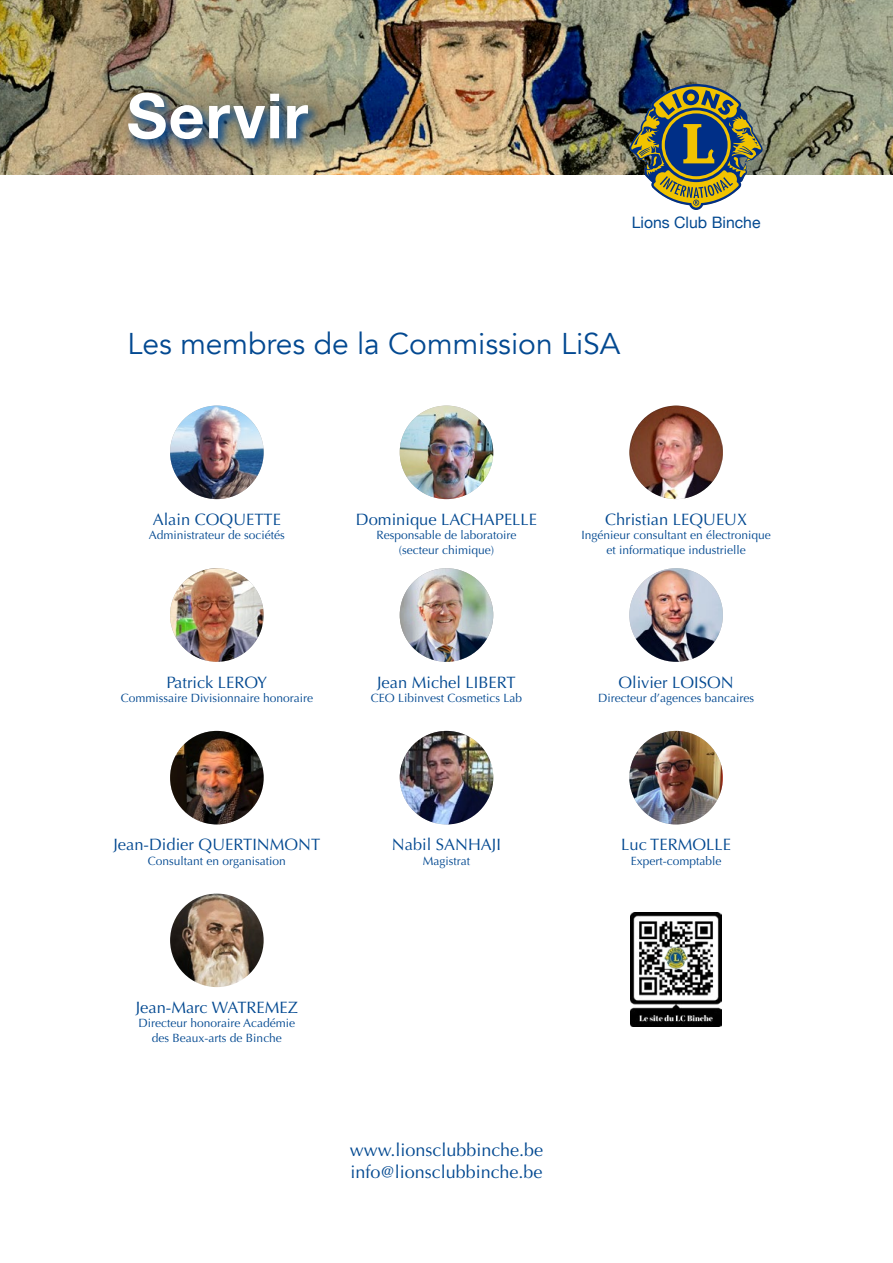
<style>
.page{position:relative;width:893px;height:1263px;background:#fff}
.page>*{position:absolute;margin:0;border:0;box-sizing:border-box;transform-origin:0 0}
.t1{font:700 62.4px "Helvetica Neue";letter-spacing:.02em;color:#fff}
.t2{font:30px "Avenir";color:#034991}
.t3{font:18px/21.6px "Optima";color:#034991}
.t4{font:16.5px "Optima";color:#034991}
.t5{font:15.75px "Helvetica Neue";color:#034991}
.t6{font:12px/14.4px "Optima";color:#034991;text-align:center}
</style>
<div class="page">
<img style="left:170px;top:406px;width:94px;height:93px;border-radius:47px">
<img style="left:400px;top:406px;width:93px;height:93px;border-radius:47px">
<img style="left:629px;top:406px;width:94px;height:93px;border-radius:47px">
<img style="left:170px;top:893px;width:94px;height:94px;border-radius:47px">
<img style="left:170px;top:568px;width:94px;height:94px;border-radius:47px">
<img style="left:629px;top:568px;width:94px;height:94px;border-radius:47px">
<img style="left:400px;top:731px;width:93px;height:93px;border-radius:47px">
<img style="left:629px;top:731px;width:94px;height:93px;border-radius:47px">
<img style="left:170px;top:731px;width:94px;height:93px;border-radius:47px">
<img style="left:630px;top:912px;width:91px;height:114px">
<img style="left:0;top:0;width:893px;height:174px">
<svg style="left:630px;top:0;width:178px;height:210px;background:#868771"></svg>
<img style="left:51px;top:68px;width:401px;height:94px;border-radius:50%">
<img style="left:124px;top:89px;width:198px;height:64px">
<img style="left:400px;top:568px;width:93px;height:94px;border-radius:47px">
<h1 class="t1" style="left:127px;top:67px;width:183px">Servir</h1>
<h3 class="t5" style="left:632px;top:211px;width:130px">Lions Club Binche</h3>
<h2 class="t2" style="left:128px;top:326px;width:494px">Les membres de la Commission LiSA</h2>
<h3 class="t4" style="left:153px;top:510px;width:130px">Alain COQUETTE</h3>
<p class="t6" style="left:149px;top:528px;width:137px">Administrateur de sociétés</p>
<h3 class="t4" style="left:356px;top:510px;width:183px">Dominique LACHAPELLE</h3>
<p class="t6" style="left:377px;top:528px;width:141px">Responsable de laboratoire (secteur chimique)</p>
<h3 class="t4" style="left:605px;top:510px;width:144px">Christian LEQUEUX</h3>
<p class="t6" style="left:581px;top:528px;width:191px">Ingénieur consultant en électronique et informatique industrielle</p>
<h3 class="t4" style="left:167px;top:672px;width:102px">Patrick LEROY</h3>
<p class="t6" style="left:121px;top:691px;width:194px">Commissaire Divisionnaire honoraire</p>
<h3 class="t4" style="left:377px;top:672px;width:140px">Jean Michel LIBERT</h3>
<p class="t6" style="left:371px;top:691px;width:153px">CEO Libinvest Cosmetics Lab</p>
<h3 class="t4" style="left:618px;top:672px;width:117px">Olivier LOISON</h3>
<p class="t6" style="left:598px;top:691px;width:158px">Directeur d’agences bancaires</p>
<h3 class="t4" style="left:113px;top:835px;width:208px">Jean-Didier QUERTINMONT</h3>
<p class="t6" style="left:148px;top:853px;width:140px">Consultant en organisation</p>
<h3 class="t4" style="left:392px;top:835px;width:111px">Nabil SANHAJI</h3>
<p class="t6" style="left:423px;top:853px;width:49px">Magistrat</p>
<h3 class="t4" style="left:621px;top:835px;width:111px">Luc TERMOLLE</h3>
<p class="t6" style="left:631px;top:853px;width:92px">Expert-comptable</p>
<h3 class="t4" style="left:136px;top:998px;width:164px">Jean-Marc WATREMEZ</h3>
<p class="t6" style="left:138px;top:1016px;width:158px">Directeur honoraire Académie des Beaux-arts de Binche</p>
<h3 class="t3" style="left:350px;top:1140px;width:195px">www.lionsclubbinche.be info@lionsclubbinche.be</h3>
</div>
